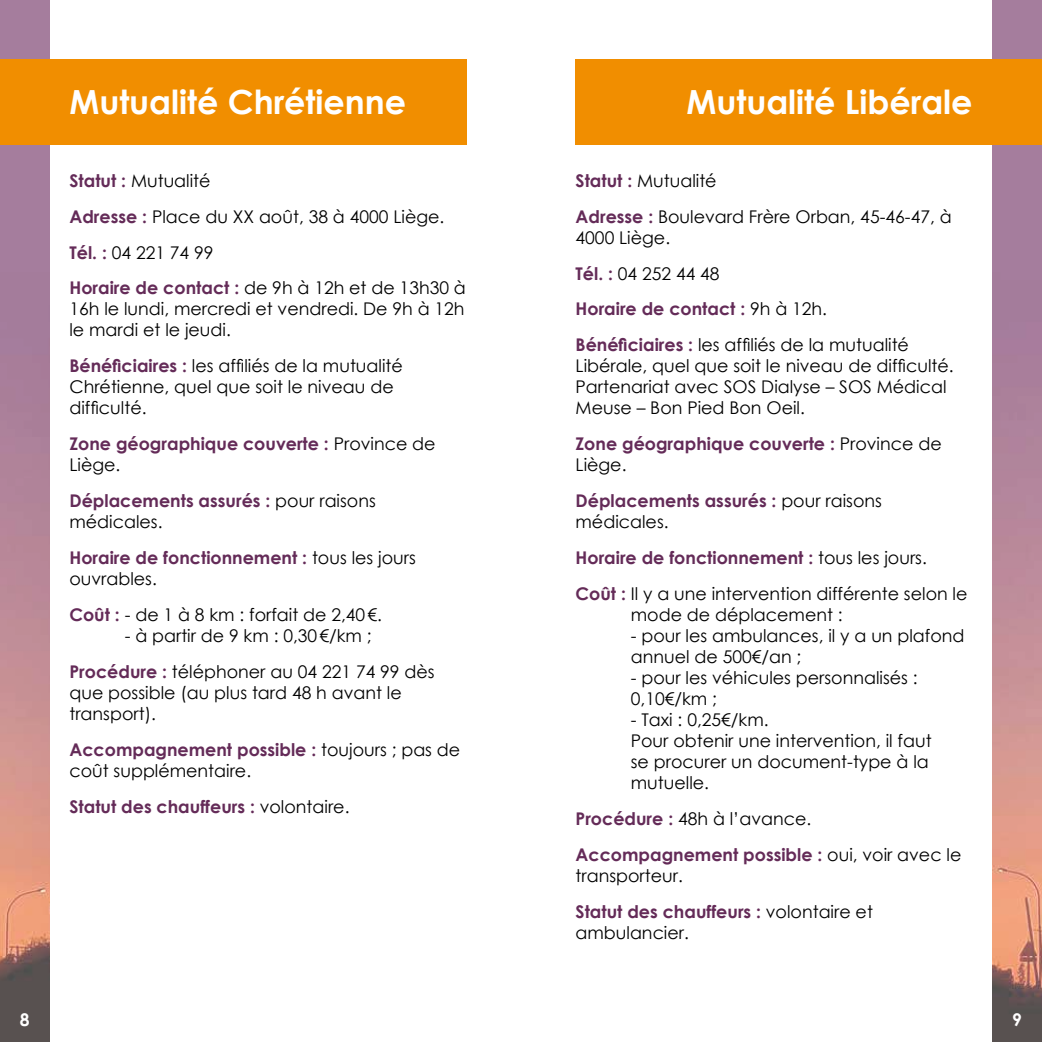
<style>
.page{position:relative;width:1042px;height:1042px;background:#fff}
.page>*{position:absolute;margin:0;border:0;box-sizing:border-box;transform-origin:0 0}
.t1{font:700 33.25px "Century Gothic";color:#fff}
.t2{font:17.5px/21px "Century Gothic";color:#000}
.t3{font:700 17.5px/21px "Century Gothic";color:#642b58}
.t4{font:700 17.5px "Century Gothic";color:#fff}
.s1{font-weight:700;color:#642b58}
.s2{font-weight:400;color:#000}
</style>
<div class="page">
<img style="left:0;top:0;width:50px;height:1042px">
<img style="left:992px;top:0;width:50px;height:1042px">
<div style="left:0;top:60px;width:466px;height:85px;background:#f18e00"></div>
<div style="left:575px;top:60px;width:467px;height:85px;background:#f18e00"></div>
<h1 class="t1" style="left:69px;top:77px;width:338px">Mutualité Chrétienne</h1>
<p class="t2" style="left:69px;top:162px;width:398px;line-height:35.9px"><span class="s1">Statut :</span> Mutualité<br><span class="s1">Adresse :</span> Place du XX août, 38 à 4000 Liège.<br><span class="s1">Tél. :</span> 04 221 74 99<br><span class="s1">Horaire de contact :</span> de 9h à 12h et de 13h30 à</p>
<p class="t2" style="left:69px;top:298px;width:397px">16h le lundi, mercredi et vendredi. De 9h à 12h le mardi et le jeudi.</p>
<p class="t2" style="left:69px;top:355px;width:335px"><span class="s1">Bénéficiaires :</span> les affiliés de la mutualité<br>Chrétienne, quel que soit le niveau de difficulté.</p>
<p class="t3" style="left:69px;top:432px;width:368px">Zone géographique couverte : <span class="s2">Province de<br>Liège.</span></p>
<p class="t2" style="left:69px;top:490px;width:308px"><span class="s1">Déplacements assurés :</span> pour raisons médicales.</p>
<p class="t3" style="left:69px;top:546px;width:348px">Horaire de fonctionnement : <span class="s2">tous les jours ouvrables.</span></p>
<p class="t2" style="left:69px;top:604px;width:314px"><span class="s1">Coût :</span> - de 1 à 8 km : forfait de 2,40€.</p>
<p class="t2" style="left:69px;top:617px;width:367px;line-height:35.9px;text-align:center">- à partir de 9 km : 0,30€/km ;<br><span class="s1">Procédure :</span> téléphoner au 04 221 74 99 dès</p>
<p class="t2" style="left:69px;top:682px;width:334px">que possible (au plus tard 48 h avant le transport).</p>
<p class="t2" style="left:69px;top:738px;width:392px"><span class="s1">Accompagnement possible :</span> toujours ; pas de coût supplémentaire.</p>
<p class="t3" style="left:69px;top:795px;width:282px">Statut des chauffeurs : <span class="s2">volontaire.</span></p>
<h1 class="t1" style="left:686px;top:77px;width:287px">Mutualité Libérale</h1>
<p class="t2" style="left:575px;top:162px;width:378px;line-height:35.9px"><span class="s1">Statut :</span> Mutualité<br><span class="s1">Adresse :</span> Boulevard Frère Orban, 45-46-47, à</p>
<p class="t2" style="left:575px;top:219px;width:335px;line-height:35.9px">4000 Liège.<br><span class="s1">Tél. :</span> 04 252 44 48<br><span class="s1">Horaire de contact :</span> 9h à 12h.<br><span class="s1">Bénéficiaires :</span> les affiliés de la mutualité</p>
<p class="t2" style="left:575px;top:355px;width:380px">Libérale, quel que soit le niveau de difficulté.<br>Partenariat avec SOS Dialyse – SOS Médical<br>Meuse – Bon Pied Bon Oeil.</p>
<p class="t3" style="left:575px;top:432px;width:368px">Zone géographique couverte : <span class="s2">Province de<br>Liège.</span></p>
<p class="t2" style="left:575px;top:490px;width:308px"><span class="s1">Déplacements assurés :</span> pour raisons médicales.</p>
<p class="t2" style="left:575px;top:539px;width:393px;line-height:35.9px"><span class="s1">Horaire de fonctionnement :</span> tous les jours.<br><span class="s1">Coût :</span> Il y a une intervention différente selon le</p>
<p class="t2" style="left:631px;top:604px;width:213px">mode de déplacement :</p>
<p class="t2" style="left:631px;top:625px;width:335px">- pour les ambulances, il y a un plafond annuel de 500€/an ;</p>
<p class="t2" style="left:631px;top:667px;width:288px">- pour les véhicules personnalisés :<br>0,10€/km ;</p>
<p class="t2" style="left:631px;top:709px;width:302px">- Taxi : 0,25€/km.<br>Pour obtenir une intervention, il faut se procurer un document-type à la mutuelle.</p>
<p class="t3" style="left:575px;top:800px;width:387px;line-height:35.9px">Procédure : <span class="s2">48h à l’avance.<br></span>Accompagnement possible : <span class="s2">oui, voir avec le</span></p>
<p class="t2" style="left:575px;top:857px;width:299px;line-height:35.9px">transporteur.<br><span class="s1">Statut des chauffeurs :</span> volontaire et</p>
<p class="t2" style="left:575px;top:921px;width:115px">ambulancier.</p>
<p class="t4" style="left:20px;top:1006px;width:11px">8</p>
<p class="t4" style="left:1012px;top:1006px;width:11px">9</p>
</div>
